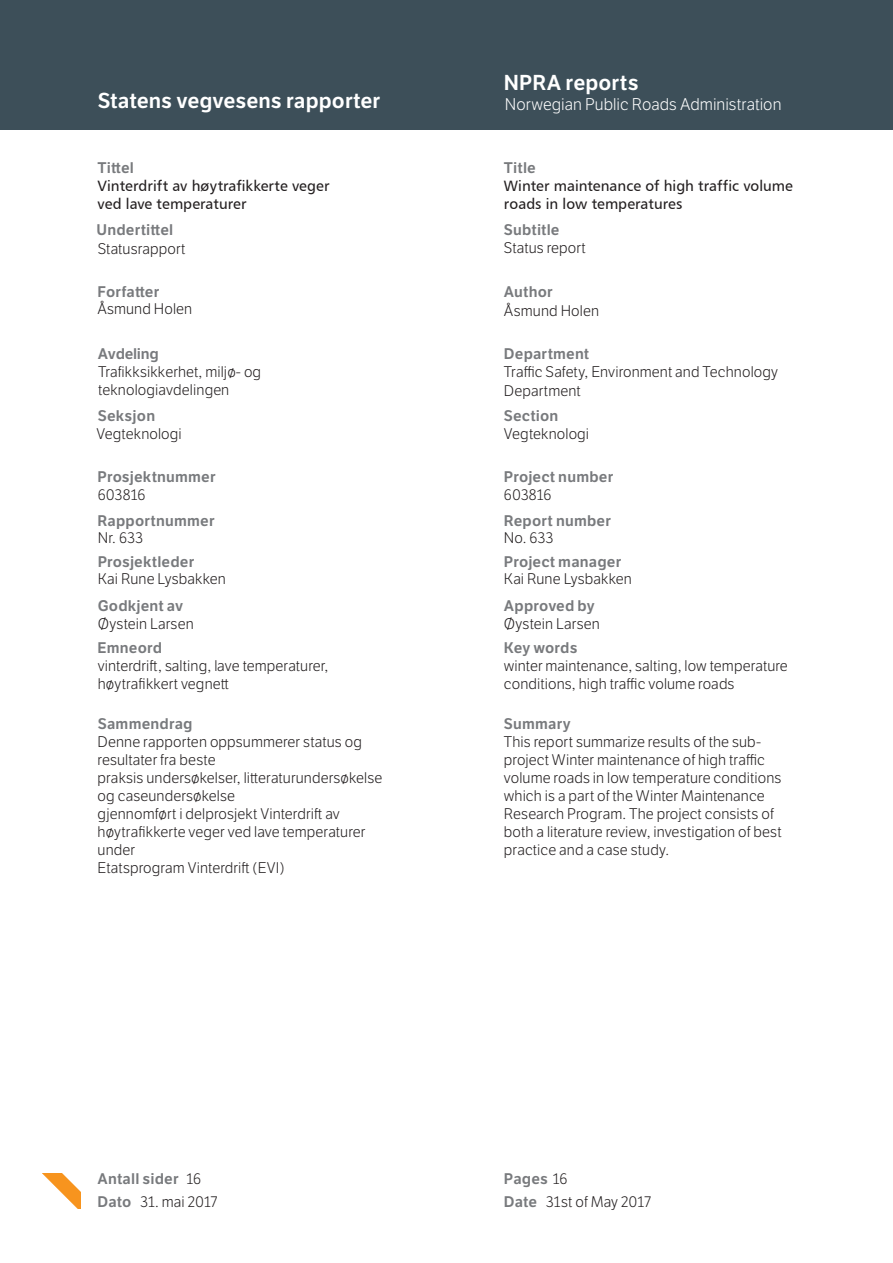
<style>
.page{position:relative;width:893px;height:1263px;background:#fff}
.page>*{position:absolute;margin:0;border:0;box-sizing:border-box;transform-origin:0 0}
.t1{font:600 21px "LFT Etica";color:#fff}
.t2{font:300 16.5px "LFT Etica";color:#fff}
.t3{font:300 15px/18px "LFT Etica";letter-spacing:.01em;color:#231f20}
.t4{font:600 15px/23.4px "LFT Etica";letter-spacing:.01em;color:#787a7d}
.t5{font:15px/18px "Humanist 777 BT Roman B";color:#231f20}
.t6{font:600 15px "LFT Etica";letter-spacing:-.015em;color:#787a7d}
.s1{font-weight:300;color:#231f20}
</style>
<div class="page">
<div style="left:0;top:0;width:893px;height:130px;background:#3d4f59"></div>
<img style="left:42px;top:1173px;width:38px;height:36px">
<h1 class="t1" style="left:98px;top:88px;width:284px">Statens vegvesens rapporter</h1>
<p class="t4" style="left:98px;top:156px;width:38px">Tittel</p>
<p class="t5" style="left:98px;top:176px;width:233px">Vinterdrift av høytrafikkerte veger ved lave temperaturer</p>
<p class="t4" style="left:96px;top:218px;width:78px">Undertittel</p>
<p class="t3" style="left:98px;top:240px;width:89px">Statusrapport</p>
<p class="t4" style="left:98px;top:280px;width:63px">Forfatter</p>
<p class="t3" style="left:98px;top:301px;width:96px">Åsmund Holen</p>
<p class="t6" style="left:98px;top:344px;width:62px">Avdeling</p>
<p class="t3" style="left:98px;top:363px;width:165px;line-height:18.5px">Trafikksikkerhet, miljø- og teknologiavdelingen</p>
<p class="t4" style="left:98px;top:404px;width:59px">Seksjon</p>
<p class="t3" style="left:96px;top:425px;width:87px">Vegteknologi</p>
<p class="t4" style="left:98px;top:465px;width:120px">Prosjektnummer</p>
<p class="t3" style="left:98px;top:486px;width:49px">603816</p>
<p class="t4" style="left:98px;top:509px;width:119px">Rapportnummer</p>
<p class="t3" style="left:98px;top:529px;width:47px">Nr. 633</p>
<p class="t4" style="left:98px;top:550px;width:98px">Prosjektleder</p>
<p class="t3" style="left:98px;top:570px;width:130px">Kai Rune Lysbakken</p>
<p class="t4" style="left:98px;top:594px;width:87px">Godkjent av</p>
<p class="t3" style="left:98px;top:615px;width:97px">Øystein Larsen</p>
<p class="t4" style="left:98px;top:636px;width:66px">Emneord</p>
<p class="t3" style="left:98px;top:657px;width:232px">vinterdrift, salting, lave temperaturer, høytrafikkert vegnett</p>
<p class="t4" style="left:98px;top:712px;width:96px">Sammendrag</p>
<p class="t3" style="left:98px;top:733px;width:286px">Denne rapporten oppsummerer status og resultater fra beste<br>praksis undersøkelser, litteraturundersøkelse og caseundersøkelse<br>gjennomført i delprosjekt Vinterdrift av høytrafikkerte veger ved lave temperaturer under<br>Etatsprogram Vinterdrift (EVI)</p>
<h1 class="t1" style="left:504px;top:70px;width:136px">NPRA reports</h1>
<p class="t2" style="left:505px;top:95px;width:278px">Norwegian Public Roads Administration</p>
<p class="t4" style="left:504px;top:156px;width:33px">Title</p>
<p class="t5" style="left:504px;top:176px;width:291px">Winter maintenance of high traffic volume roads in low temperatures</p>
<p class="t4" style="left:504px;top:218px;width:57px">Subtitle</p>
<p class="t3" style="left:504px;top:239px;width:83px">Status report</p>
<p class="t4" style="left:504px;top:280px;width:50px">Author</p>
<p class="t3" style="left:504px;top:302px;width:97px">Åsmund Holen</p>
<p class="t4" style="left:504px;top:342px;width:87px">Department</p>
<p class="t3" style="left:504px;top:364px;width:276px">Traffic Safety, Environment and Technology<br>Department</p>
<p class="t4" style="left:504px;top:404px;width:56px">Section</p>
<p class="t3" style="left:504px;top:425px;width:87px">Vegteknologi</p>
<p class="t4" style="left:504px;top:465px;width:111px">Project number</p>
<p class="t4" style="left:504px;top:509px;width:109px">Report number</p>
<p class="t4" style="left:504px;top:550px;width:119px">Project manager</p>
<p class="t3" style="left:504px;top:486px;width:49px">603816</p>
<p class="t3" style="left:504px;top:529px;width:51px">No. 633</p>
<p class="t3" style="left:504px;top:570px;width:130px">Kai Rune Lysbakken</p>
<p class="t4" style="left:504px;top:594px;width:92px">Approved by</p>
<p class="t3" style="left:504px;top:615px;width:97px">Øystein Larsen</p>
<p class="t4" style="left:504px;top:636px;width:75px">Key words</p>
<p class="t3" style="left:504px;top:657px;width:285px">winter maintenance, salting, low temperature conditions, high traffic volume roads</p>
<p class="t4" style="left:504px;top:712px;width:68px">Summary</p>
<p class="t3" style="left:504px;top:733px;width:279px">This report summarize results of the sub&shy;project Winter maintenance of high traffic volume roads in low temperature conditions which is a part of the Winter Maintenance Research Program. The project consists of both a literature review, investigation of best practice and a case study.</p>
<p class="t4" style="left:98px;top:1167px;width:83px">Antall sider<br>Dato</p>
<p class="t3" style="left:187px;top:1170px;width:16px">16</p>
<p class="t4" style="left:504px;top:1167px;width:65px">Pages <span class="s1">16</span></p>
<p class="t3" style="left:140px;top:1193px;width:78px">31. mai 2017</p>
<p class="t3" style="left:546px;top:1193px;width:106px">31st of May 2017</p>
<p class="t4" style="left:504px;top:1190px;width:35px">Date</p>
</div>
